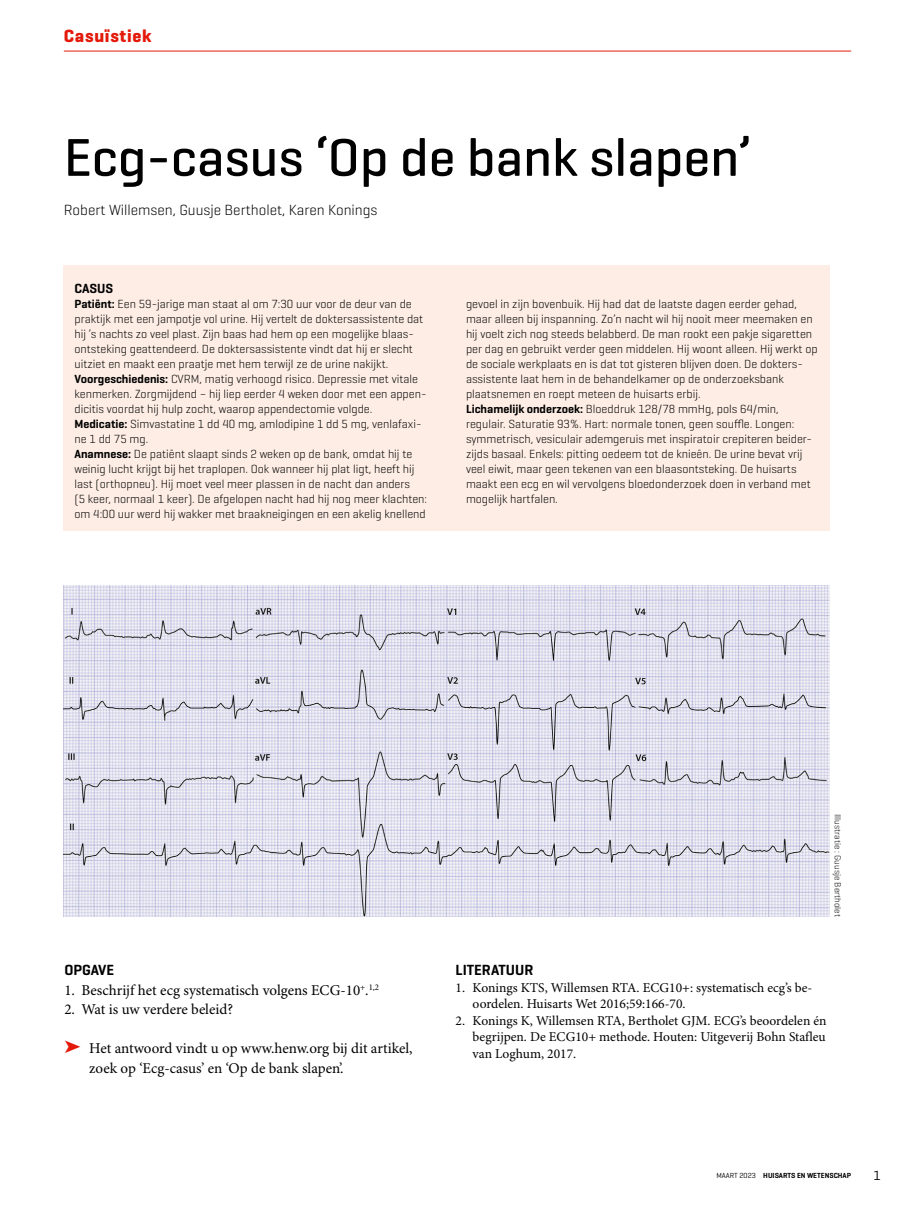
<style>
.page{position:relative;width:915px;height:1212px;background:#fff}
.page>*{position:absolute;margin:0;border:0;box-sizing:border-box;transform-origin:0 0}
.Title_artikelkop{font:500 54px "Geogrotesque";color:#000}
.t1{font:700 18px "Geogrotesque";letter-spacing:.04em;color:#e4190a}
.Para_broodtekst{font:15px/19.5px "Minion Pro";color:#000}
.Author_auteur{font:300 15px "Geogrotesque";color:#000}
.Bibliography_Heading{font:600 15px "Geogrotesque";color:#000}
.SectionHeading_1_tus{font:600 15px "Geogrotesque";color:#000}
.t2{font:13.5px/16.5px "Minion Pro";color:#000}
.Box_Heading_casuskop{font:600 13.5px "Geogrotesque";color:#000}
.t3{font:13.5px "Geogrotesque";color:#000}
.Para_casus_tekst{font:300 12px/15px "Geogrotesque";color:#000}
.Image_Source_credit{font:300 9px "Geogrotesque";color:#000}
.t4{font:600 7.5px "Geogrotesque";color:#000}
.t5{font:7.5px "Geogrotesque";color:#000}
.s1{font-weight:600}
.s2{color:#e4190a}
.s3{font-weight:400}
</style>
<div class="page">
<hr style="left:64px;top:51px;width:786px;height:1px;background:#e4190a">
<div style="left:64px;top:265px;width:765px;height:266px;background:#fdede4"></div>
<img style="left:64px;top:585px;width:765px;height:332px">
<h2 class="t1" style="left:64px;top:25px;width:89px">Casuïstiek</h2>
<p class="Title_artikelkop" style="left:64px;top:124px;width:689px">Ecg-casus ‘Op de bank slapen’</p>
<p class="Author_auteur" style="left:64px;top:200px;width:315px">Robert Willemsen, Guusje Bertholet, Karen Konings</p>
<p class="Box_Heading_casuskop" style="left:74px;top:280px;width:40px">CASUS</p>
<p class="Para_casus_tekst" style="left:74px;top:296px;width:350px"><span class="s1">Patiënt:</span> Een 59-jarige man staat al om 7:30 uur voor de deur van de praktijk met een jampotje vol urine. Hij vertelt de doktersassistente dat hij ’s nachts zo veel plast. Zijn baas had hem op een mogelijke blaas&shy;ontsteking geattendeerd. De doktersassistente vindt dat hij er slecht uitziet en maakt een praatje met hem terwijl ze de urine nakijkt.</p>
<p class="Para_casus_tekst" style="left:74px;top:371px;width:353px"><span class="s1">Voorgeschiedenis:</span> CVRM, matig verhoogd risico. Depressie met vitale kenmerken. Zorgmijdend – hij liep eerder 4 weken door met een appen&shy;dicitis voordat hij hulp zocht, waarop appendectomie volgde.</p>
<p class="Para_casus_tekst" style="left:74px;top:416px;width:348px"><span class="s1">Medicatie:</span> Simvastatine 1 dd 40 mg, amlodipine 1 dd 5 mg, venlafaxi&shy;ne 1 dd 75 mg.</p>
<p class="Para_casus_tekst" style="left:74px;top:446px;width:354px"><span class="s1">Anamnese:</span> De patiënt slaapt sinds 2 weken op de bank, omdat hij te weinig lucht krijgt bij het traplopen. Ook wanneer hij plat ligt, heeft hij last (orthopneu). Hij moet veel meer plassen in de nacht dan anders<br>(5 keer, normaal 1 keer). De afgelopen nacht had hij nog meer klachten: om 4:00 uur werd hij wakker met braakneigingen en een akelig knellend</p>
<p class="Para_casus_tekst" style="left:466px;top:296px;width:353px">gevoel in zijn bovenbuik. Hij had dat de laatste dagen eerder gehad, maar alleen bij inspanning. Zo’n nacht wil hij nooit meer meemaken en hij voelt zich nog steeds belabberd. De man rookt een pakje sigaretten per dag en gebruikt verder geen middelen. Hij woont alleen. Hij werkt op de sociale werkplaats en is dat tot gisteren blijven doen. De dokters&shy;assistente laat hem in de behandelkamer op de onderzoeksbank plaatsnemen en roept meteen de huisarts erbij.</p>
<p class="Para_casus_tekst" style="left:466px;top:401px;width:347px"><span class="s1">Lichamelijk onderzoek:</span> Bloeddruk 128/78 mmHg, pols 64/min, regulair. Saturatie 93%. Hart: normale tonen, geen souffle. Longen: symmetrisch, vesiculair ademgeruis met inspiratoir crepiteren beider&shy;zijds basaal. Enkels: pitting oedeem tot de knieën. De urine bevat vrij veel eiwit, maar geen tekenen van een blaasontsteking. De huisarts maakt een ecg en wil vervolgens bloedonderzoek doen in verband met mogelijk hartfalen.</p>
<p class="SectionHeading_1_tus" style="left:64px;top:961px;width:51px">OPGAVE</p>
<p class="Para_broodtekst" style="left:64px;top:981px;width:316px">1. Beschrijf het ecg systematisch volgens ECG-10<sup>+</sup>.<sup>1,2</sup></p>
<p class="Para_broodtekst" style="left:64px;top:1000px;width:170px">2. Wat is uw verdere beleid?</p>
<p class="Para_broodtekst" style="left:89px;top:1039px;width:325px;text-indent:-25px"><span class="s2">➤</span> Het antwoord vindt u op www.henw.org bij dit artikel, zoek op ‘Ecg-casus’ en ‘Op de bank slapen’.</p>
<p class="Image_Source_credit" style="left:843px;top:814px;width:104px;rotate:90deg">Illustratie : Guusje Bertholet</p>
<p class="Bibliography_Heading" style="left:455px;top:961px;width:79px">LITERATUUR</p>
<p class="t2" style="left:472px;top:980px;width:341px;text-indent:-17px">1. Konings KTS, Willemsen RTA. ECG10+: systematisch ecg’s be&shy;oordelen. Huisarts Wet 2016;59:166-70.</p>
<p class="t2" style="left:472px;top:1013px;width:355px;text-align:justify;text-indent:-17px">2. Konings K, Willemsen RTA, Bertholet GJM. ECG’s beoordelen én begrijpen. De ECG10+ methode. Houten: Uitgeverij Bohn Stafleu van Loghum, 2017.</p>
<p class="t5" style="left:715px;top:1171px;width:42px">MAAND 0 00</p>
<p class="t4" style="left:716px;top:1171px;width:136px"><span class="s3">MAART 2023</span> HUISARTS EN WETENSCHAP</p>
<p class="t3" style="left:873px;top:1166px;width:9px">1</p>
</div>
